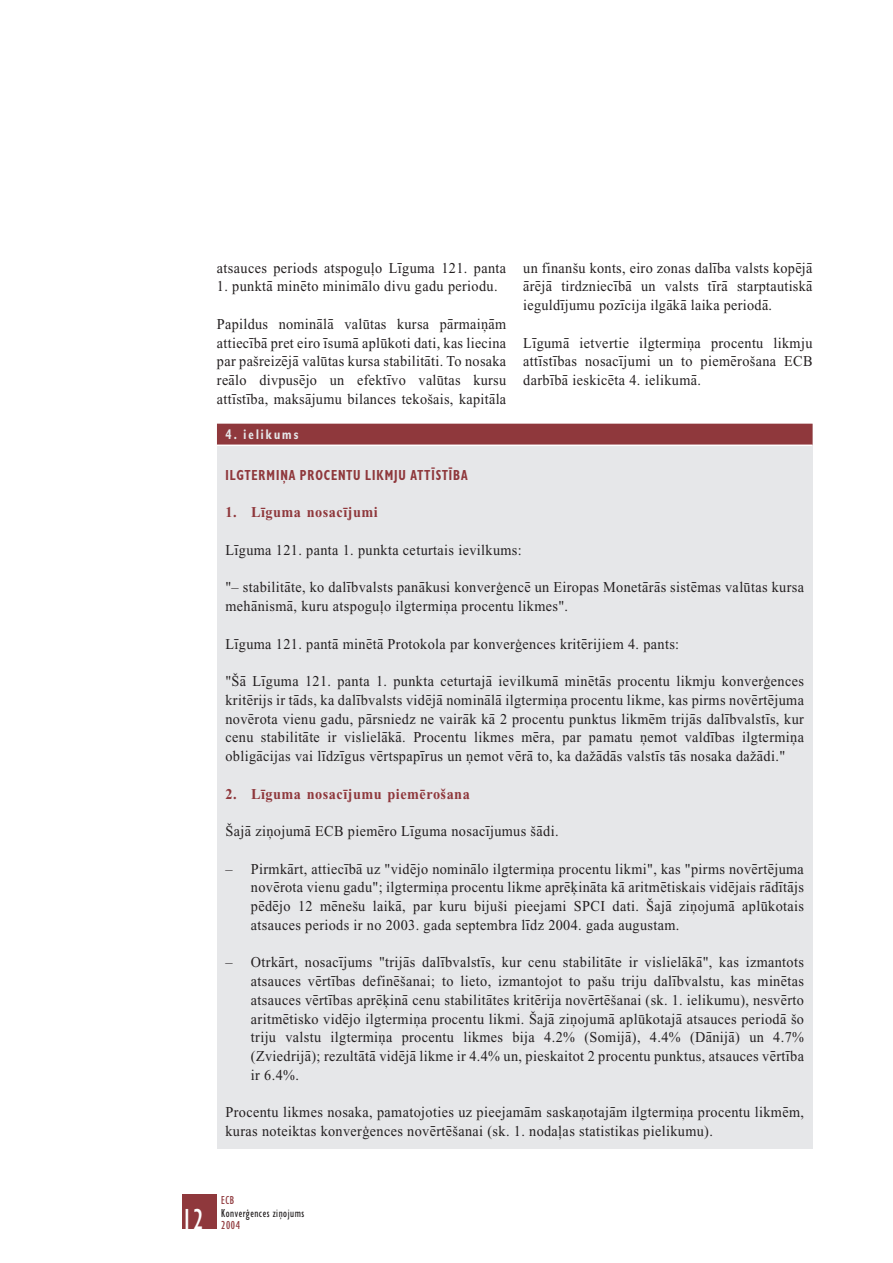
<style>
.page{position:relative;width:893px;height:1263px;background:#fff}
.page>*{position:absolute;margin:0;border:0;box-sizing:border-box;transform-origin:0 0}
.t1{font:condensed 30px "Gill Sans";color:#fff;scale:.95 1}
.t2{font:15px/18.8px "Times New Roman CE";letter-spacing:.025em;color:#231f20;text-align:justify;scale:.95 1}
.t3{font:700 15px "Times New Roman CE";letter-spacing:.035em;color:#8f383c;scale:.95 1}
.t4{font:15px "Chantilly Cd CE Bold";letter-spacing:.07em;color:#8f383c;scale:.9 1}
.t5{font:14.25px "Chantilly Cd CE Bold";letter-spacing:.165em;color:#e6e7e9;scale:.9 1}
.t6{font:12px "Chantilly Cd Baltic Regular";letter-spacing:.045em;color:#231f20}
.t7{font:12px "Chantilly Cd Baltic Regular";letter-spacing:.045em;color:#8f383c}
</style>
<div class="page">
<div style="left:183px;top:1195px;width:34px;height:34px;background:#8f383c"></div>
<div style="left:217px;top:424px;width:595px;height:725px;background:#e6e7e9"></div>
<div style="left:217px;top:424px;width:595px;height:21px;background:#8f383c"></div>
<hr style="left:217px;top:445px;width:595px;height:1px;background:#fff">
<p class="t2" style="left:217px;top:260px;width:306px">atsauces periods atspoguļo Līguma 121. panta</p>
<p class="t2" style="left:217px;top:278px;width:297px">1. punktā minēto minimālo divu gadu periodu.</p>
<p class="t2" style="left:217px;top:316px;width:306px">Papildus nominālā valūtas kursa pārmaiņām attiecībā pret eiro īsumā aplūkoti dati, kas liecina par pašreizējā valūtas kursa stabilitāti. To nosaka reālo divpusējo un efektīvo valūtas kursu attīstība, maksājumu bilances tekošais, kapitāla</p>
<p class="t2" style="left:523px;top:260px;width:306px">un finanšu konts, eiro zonas dalība valsts kopējā ārējā tirdzniecībā un valsts tīrā starptautiskā ieguldījumu pozīcija ilgākā laika periodā.</p>
<p class="t2" style="left:523px;top:335px;width:306px">Līgumā ietvertie ilgtermiņa procentu likmju attīstības nosacījumi un to piemērošana ECB darbībā ieskicēta 4. ielikumā.</p>
<p class="t5" style="left:225px;top:430px;width:83px">4. ielikums</p>
<p class="t4" style="left:225px;top:470px;width:271px">ILGTERMIŅA PROCENTU LIKMJU ATTĪSTĪBA</p>
<p class="t3" style="left:225px;top:507px;width:162px">1. Līguma nosacījumi</p>
<p class="t2" style="left:225px;top:542px;width:313px">Līguma 121. panta 1. punkta ceturtais ievilkums:</p>
<p class="t2" style="left:225px;top:579px;width:610px">"– stabilitāte, ko dalībvalsts panākusi konverģencē un Eiropas Monetārās sistēmas valūtas kursa mehānismā, kuru atspoguļo ilgtermiņa procentu likmes".</p>
<p class="t2" style="left:225px;top:636px;width:479px">Līguma 121. pantā minētā Protokola par konverģences kritērijiem 4. pants:</p>
<p class="t2" style="left:225px;top:673px;width:610px">"Šā Līguma 121. panta 1. punkta ceturtajā ievilkumā minētās procentu likmju konverģences kritērijs ir tāds, ka dalībvalsts vidējā nominālā ilgtermiņa procentu likme, kas pirms novērtējuma novērota vienu gadu, pārsniedz ne vairāk kā 2 procentu punktus likmēm trijās dalībvalstīs, kur cenu stabilitāte ir vislielākā. Procentu likmes mēra, par pamatu ņemot valdības ilgtermiņa obligācijas vai līdzīgus vērtspapīrus un ņemot vērā to, ka dažādās valstīs tās nosaka dažādi."</p>
<p class="t3" style="left:225px;top:788px;width:259px">2. Līguma nosacījumu piemērošana</p>
<p class="t2" style="left:225px;top:823px;width:352px">Šajā ziņojumā ECB piemēro Līguma nosacījumus šādi.</p>
<p class="t2" style="left:251px;top:861px;width:583px;text-indent:-25px">– Pirmkārt, attiecībā uz "vidējo nominālo ilgtermiņa procentu likmi", kas "pirms novērtējuma novērota vienu gadu"; ilgtermiņa procentu likme aprēķināta kā aritmētiskais vidējais rādītājs pēdējo 12 mēnešu laikā, par kuru bijuši pieejami SPCI dati. Šajā ziņojumā aplūkotais atsauces periods ir no 2003. gada septembra līdz 2004. gada augustam.</p>
<p class="t2" style="left:251px;top:954px;width:583px;text-indent:-25px">– Otrkārt, nosacījums "trijās dalībvalstīs, kur cenu stabilitāte ir vislielākā", kas izmantots atsauces vērtības definēšanai; to lieto, izmantojot to pašu triju dalībvalstu, kas minētas atsauces vērtības aprēķinā cenu stabilitātes kritērija novērtēšanai (sk. 1. ielikumu), nesvērto aritmētisko vidējo ilgtermiņa procentu likmi. Šajā ziņojumā aplūkotajā atsauces periodā šo triju valstu ilgtermiņa procentu likmes bija 4.2% (Somijā), 4.4% (Dānijā) un 4.7% (Zviedrijā); rezultātā vidējā likme ir 4.4% un, pieskaitot 2 procentu punktus, atsauces vērtība ir 6.4%.</p>
<p class="t2" style="left:225px;top:1104px;width:610px">Procentu likmes nosaka, pamatojoties uz pieejamām saskaņotajām ilgtermiņa procentu likmēm, kuras noteiktas konverģences novērtēšanai (sk. 1. nodaļas statistikas pielikumu).</p>
<h1 class="t1" style="left:182px;top:1209px;width:24px">12</h1>
<p class="t7" style="left:221px;top:1196px;width:14px">ECB</p>
<p class="t6" style="left:221px;top:1208px;width:84px">Konverģences ziņojums</p>
<p class="t7" style="left:221px;top:1221px;width:20px">2004</p>
</div>
